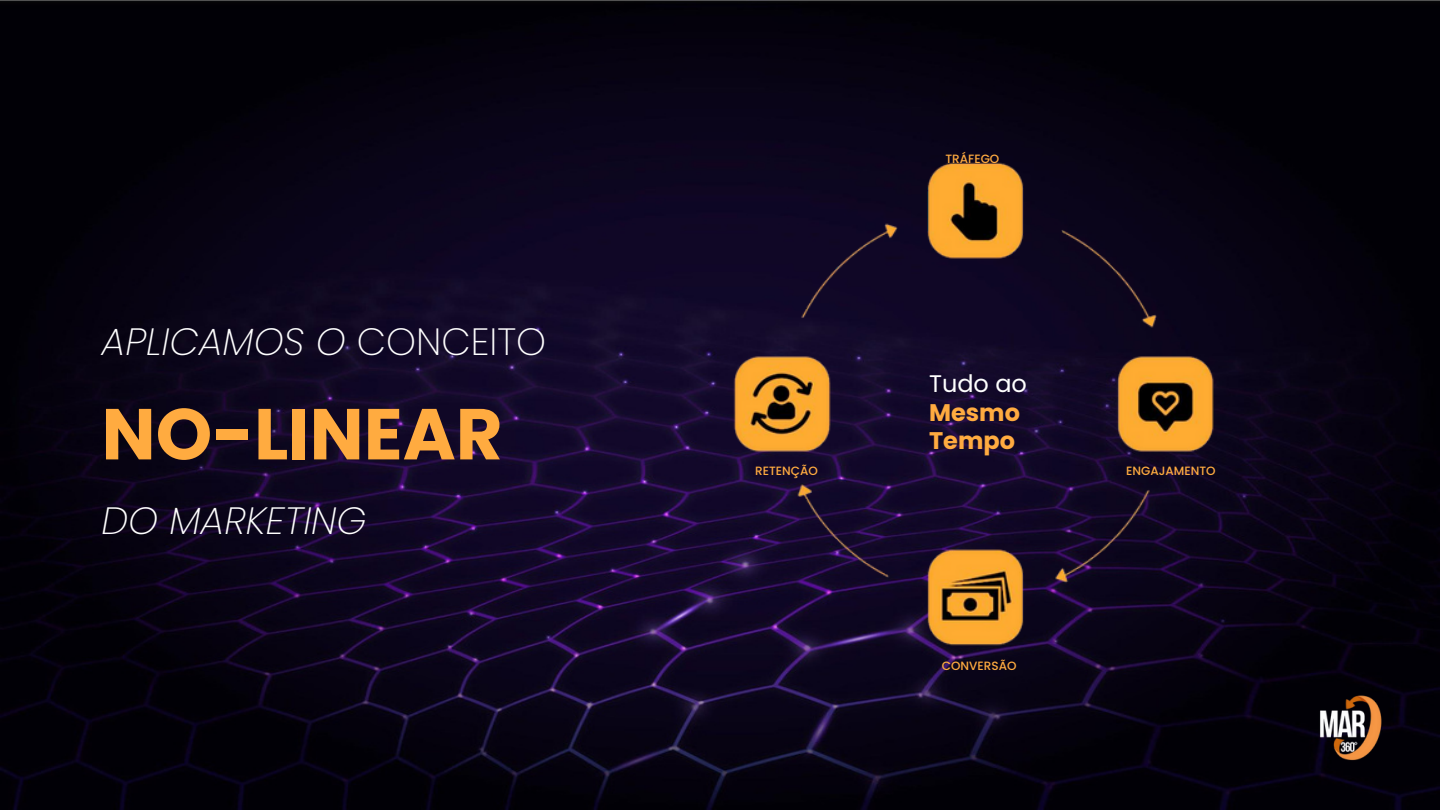
<style>
.page{position:relative;width:1440px;height:810px;background:#fff}
.page>*{position:absolute;margin:0;border:0;box-sizing:border-box;transform-origin:0 0}
.t1{font:700 72px "Poppins";color:#ffab40}
.t2{font:italic 200 38px "Poppins";color:#fff}
.t3{font:700 24px/28.4px "Poppins";color:#ffab40}
.t4{font:500 12px "Poppins";color:#ffab40}
.s1{font-style:normal}
.s2{font-weight:400;color:#fff}
</style>
<div class="page">
<img style="left:0;top:0;width:1440px;height:810px">
<img style="left:718px;top:155px;width:510px;height:501px">
<img style="left:1316px;top:692px;width:70px;height:70px">
<p class="t2" style="left:102px;top:315px;width:446px">APLICAMOS O <span class="s1">CONCEITO</span></p>
<p class="t1" style="left:102px;top:384px;width:403px">NO-LINEAR</p>
<p class="t2" style="left:102px;top:495px;width:267px">DO MARKETING</p>
<p class="t4" style="left:755px;top:462px;width:64px">RETENÇÃO</p>
<h2 class="t4" style="left:946px;top:150px;width:55px">TRÁFEGO</h2>
<p class="t3" style="left:929px;top:370px;width:99px"><span class="s2">Tudo ao<br></span>Mesmo<br>Tempo</p>
<p class="t4" style="left:942px;top:657px;width:76px">CONVERSÃO</p>
<p class="t4" style="left:1126px;top:462px;width:91px">ENGAJAMENTO</p>
</div>
